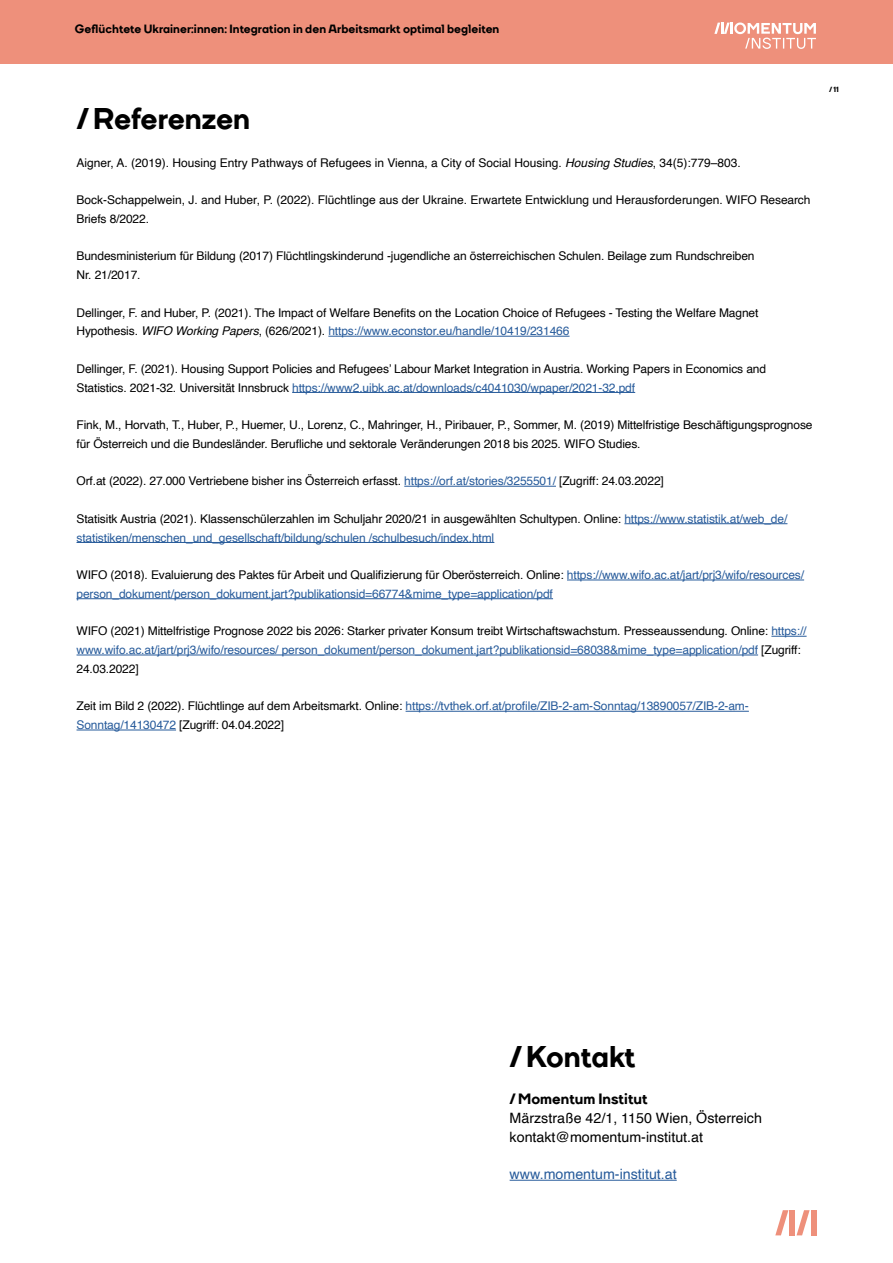
<style>
.page{position:relative;width:893px;height:1263px;background:#fff}
.page>*{position:absolute;margin:0;border:0;box-sizing:border-box;transform-origin:0 0}
.t1{font:800 30px "TT Firs";color:#000}
.t2{font:800 15px "TT Firs";letter-spacing:.005em;color:#000}
.t3{font:14.25px/18.8px "Helvetica";color:#000}
.t4{font:14.25px "Helvetica";color:#275b9b}
.t5{font:12px/18.8px "Helvetica";letter-spacing:-.01em;color:#000}
.t6{font:12px/18.8px "Helvetica";letter-spacing:-.01em;color:#275b9b}
.t7{font:800 12px "TT Firs";letter-spacing:.005em;color:#000}
.t8{font:800 7.5px "TT Firs";color:#000}
.s1{font-style:italic}
.s2{color:#275b9b}
.s3{color:#000}
</style>
<div class="page">
<div style="left:0;top:0;width:893px;height:64px;background:#ee907b"></div>
<svg style="left:714px;top:23px;width:102px;height:26px"></svg>
<div style="left:811px;top:1210px;width:5px;height:25px;background:#ee907b"></div>
<div style="left:790px;top:1210px;width:5px;height:25px;background:#ee907b"></div>
<svg style="left:796px;top:1210px;width:14px;height:25px"></svg>
<svg style="left:775px;top:1210px;width:13px;height:25px"></svg>
<hr style="left:328px;top:336px;width:242px;height:1px;background:#275b9b">
<hr style="left:292px;top:392px;width:343px;height:1px;background:#275b9b">
<hr style="left:404px;top:486px;width:152px;height:1px;background:#275b9b">
<hr style="left:624px;top:523px;width:163px;height:1px;background:#275b9b">
<hr style="left:77px;top:542px;width:417px;height:1px;background:#275b9b">
<hr style="left:567px;top:580px;width:237px;height:1px;background:#275b9b">
<hr style="left:77px;top:598px;width:476px;height:1px;background:#275b9b">
<hr style="left:771px;top:636px;width:36px;height:1px;background:#275b9b">
<hr style="left:77px;top:655px;width:681px;height:1px;background:#275b9b">
<hr style="left:406px;top:711px;width:343px;height:1px;background:#275b9b">
<hr style="left:77px;top:730px;width:99px;height:1px;background:#275b9b">
<hr style="left:510px;top:1180px;width:167px;height:1px;background:#275b9b">
<p class="t7" style="left:75px;top:21px;width:426px">Geflüchtete Ukrainer:innen: Integration in den Arbeitsmarkt optimal begleiten</p>
<h1 class="t1" style="left:77px;top:99px;width:175px">/Referenzen</h1>
<p class="t5" style="left:77px;top:153px;width:666px">Aigner, A. (2019). Housing Entry Pathways of Refugees in Vienna, a City of Social Housing. <span class="s1">Housing Studies</span>, 34(5):779–803.</p>
<p class="t5" style="left:77px;top:191px;width:735px">Bock-Schappelwein, J. and Huber, P. (2022). Flüchtlinge aus der Ukraine. Erwartete Entwicklung und Herausforderungen. WIFO Research<br>Briefs 8/2022.</p>
<p class="t5" style="left:77px;top:247px;width:680px">Bundesministerium für Bildung (2017) Flüchtlingskinderund -jugendliche an österreichischen Schulen. Beilage zum Rundschreiben<br>Nr. 21/2017.</p>
<p class="t5" style="left:77px;top:303px;width:683px">Dellinger, F. and Huber, P. (2021). The Impact of Welfare Benefits on the Location Choice of Refugees - Testing the Welfare Magnet<br>Hypothesis. <span class="s1">WIFO Working Papers</span>, (626/2021). <span class="s2">https://www.econstor.eu/handle/10419/231466</span></p>
<p class="t5" style="left:77px;top:360px;width:691px">Dellinger, F. (2021). Housing Support Policies and Refugees’ Labour Market Integration in Austria. Working Papers in Economics and<br>Statistics. 2021-32. Universität Innsbruck <span class="s2">https://www2.uibk.ac.at/downloads/c4041030/wpaper/2021-32.pdf</span></p>
<p class="t5" style="left:77px;top:416px;width:737px">Fink, M., Horvath, T., Huber, P., Huemer, U., Lorenz, C., Mahringer, H., Piribauer, P., Sommer, M. (2019) Mittelfristige Beschäftigungsprognose für Österreich und die Bundesländer. Berufliche und sektorale Veränderungen 2018 bis 2025. WIFO Studies.</p>
<p class="t5" style="left:77px;top:472px;width:589px">Orf.at (2022). 27.000 Vertriebene bisher ins Österreich erfasst. <span class="s2">https://orf.at/stories/3255501/</span> [Zugriff: 24.03.2022]</p>
<p class="t6" style="left:77px;top:509px;width:712px"><span class="s3">Statisitk Austria (2021). Klassenschülerzahlen im Schuljahr 2020/21 in ausgewählten Schultypen. Online:</span> https://www.statistik.at/web_de/ statistiken/menschen_und_gesellschaft/bildung/schulen /schulbesuch/index.html</p>
<p class="t6" style="left:77px;top:566px;width:729px"><span class="s3">WIFO (2018). Evaluierung des Paktes für Arbeit und Qualifizierung für Oberösterreich. Online:</span> https://www.wifo.ac.at/jart/prj3/wifo/resources/ person_dokument/person_dokument.jart?publikationsid=66774&amp;mime_type=application/pdf</p>
<p class="t5" style="left:77px;top:622px;width:731px">WIFO (2021) Mittelfristige Prognose 2022 bis 2026: Starker privater Konsum treibt Wirtschaftswachstum. Presseaussendung. Online: <span class="s2">https:// www.wifo.ac.at/jart/prj3/wifo/resources/ person_dokument/person_dokument.jart?publikationsid=68038&amp;mime_type=application/pdf</span> [Zugriff:<br>24.03.2022]</p>
<p class="t6" style="left:77px;top:697px;width:674px"><span class="s3">Zeit im Bild 2 (2022). Flüchtlinge auf dem Arbeitsmarkt. Online:</span> https://tvthek.orf.at/profile/ZIB-2-am-Sonntag/13890057/ZIB-2-am-<br>Sonntag/14130472 <span class="s3">[Zugriff: 04.04.2022]</span></p>
<p class="t8" style="left:829px;top:84px;width:11px">/11</p>
<h1 class="t1" style="left:510px;top:1037px;width:127px">/Kontakt</h1>
<p class="t2" style="left:510px;top:1089px;width:140px">/Momentum Institut</p>
<p class="t3" style="left:510px;top:1109px;width:254px">Märzstraße 42/1, 1150 Wien, Österreich kontakt@momentum-institut.at</p>
<p class="t4" style="left:510px;top:1163px;width:169px">www.momentum-institut.at</p>
</div>
